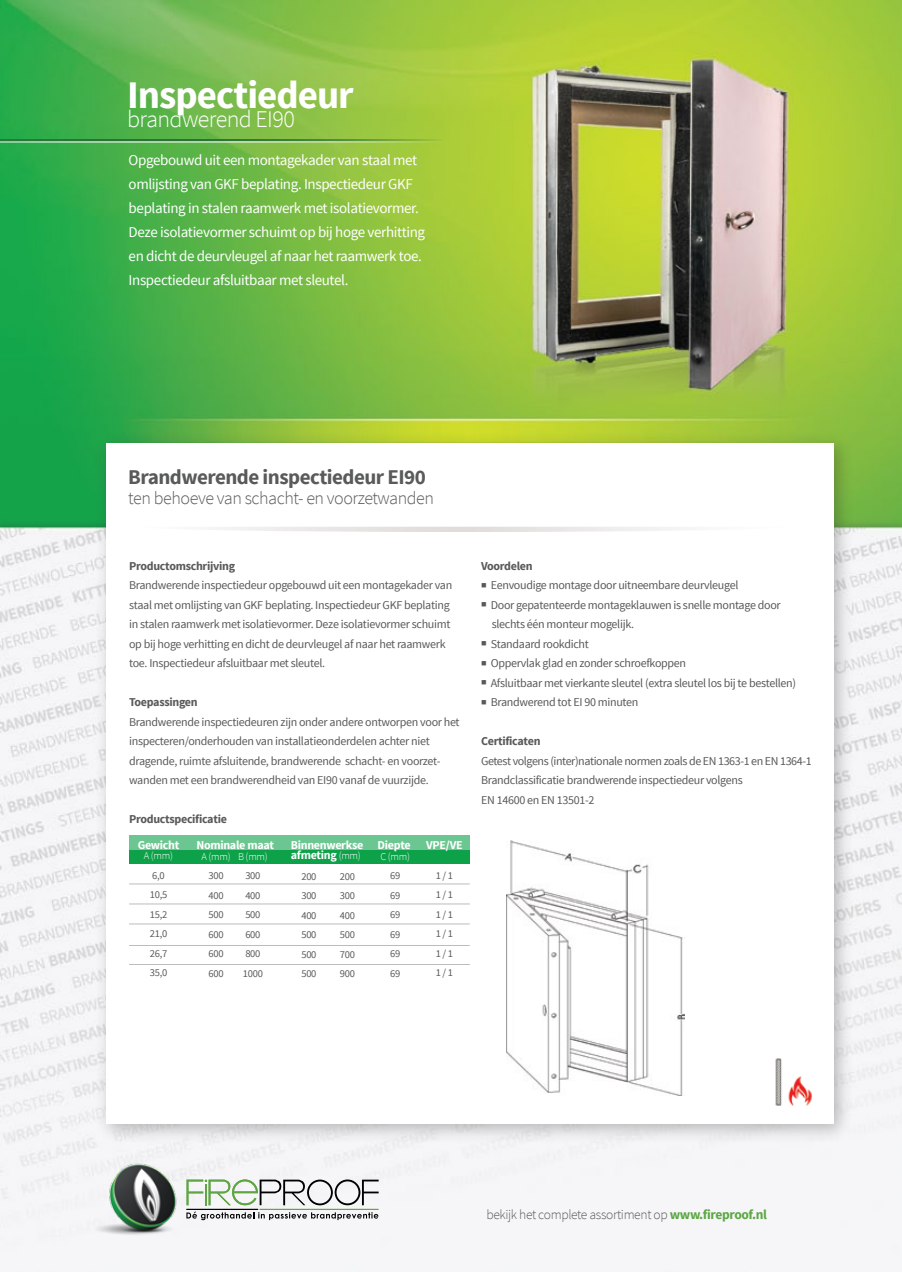
<style>
.page{position:relative;width:902px;height:1272px;background:#fff}
.page>*{position:absolute;margin:0;border:0;box-sizing:border-box;transform-origin:0 0}
.t1{font:700 39px "Source Sans Pro";letter-spacing:-.025em;color:#fff}
.t2{font:300 24px "Source Sans Pro";letter-spacing:-.025em;color:#fff}
.t3{font:700 21px "Source Sans Pro";letter-spacing:-.025em;color:#595a5a}
.t4{font:300 18px "Source Sans Pro";letter-spacing:-.025em;color:#595a5a}
.t5{font:15px/24px "Source Sans Pro";letter-spacing:-.025em;color:#fff}
.t6{font:300 13.5px "Source Sans Pro";letter-spacing:-.025em;color:#595959}
.t7{font:12px/19.5px "Source Sans Pro";letter-spacing:-.025em;color:#595a5a}
.t8{font:12px/19.5px "Source Sans Pro";letter-spacing:-.025em;color:#595959}
.t9{font:700 12px/10.5px "Source Sans Pro";letter-spacing:-.025em;color:#fff}
.t10{font:700 12px "Source Sans Pro";letter-spacing:-.025em;color:#595959}
.t11{font:700 12px "Source Sans Pro";letter-spacing:-.025em;color:#595a5a}
.t12{font:10.5px/19.5px "Source Sans Pro";letter-spacing:-.025em;color:#595a5a;text-align:justify}
.t13{font:300 10.5px "Source Sans Pro";letter-spacing:-.025em;color:#fff}
.s1{font-weight:300;font-size:10.5px}
.s2{font-weight:700;color:#5ca745}
</style>
<div class="page">
<img style="left:0;top:0;width:901px;height:1271px">
<img style="left:88px;top:1159px;width:95px;height:84px">
<svg style="left:186px;top:1179px;width:192px;height:41px"></svg>
<img style="left:90px;top:427px;width:768px;height:721px">
<div style="left:106px;top:442px;width:727px;height:681px;background:#fff"></div>
<svg style="left:212px;top:527px;width:471px;height:5px"></svg>
<svg style="left:0;top:140px;width:442px;height:1px"></svg>
<svg style="left:0;top:141px;width:442px;height:1px"></svg>
<div style="left:129px;top:835px;width:341px;height:28px;background:#0da24a"></div>
<div style="left:129px;top:835px;width:341px;height:14px;background:#6cc691"></div>
<hr style="left:129px;top:883px;width:341px;height:1px;background:#bcbcbc">
<hr style="left:129px;top:903px;width:341px;height:1px;background:#bcbcbc">
<hr style="left:129px;top:923px;width:341px;height:1px;background:#bcbcbc">
<hr style="left:129px;top:945px;width:341px;height:1px;background:#bcbcbc">
<hr style="left:129px;top:964px;width:341px;height:1px;background:#bcbcbc">
<img style="left:506px;top:840px;width:178px;height:255px">
<img style="left:775px;top:1058px;width:38px;height:48px">
<h1 class="t1" style="left:127px;top:70px;width:228px">Inspectiedeur</h1>
<h2 class="t2" style="left:127px;top:105px;width:169px">brandwerend EI90</h2>
<p class="t5" style="left:129px;top:148px;width:298px">Opgebouwd uit een montagekader van staal met omlijsting van GKF beplating. Inspectiedeur GKF beplating in stalen raamwerk met isolatievormer.<br>Deze isolatievormer schuimt op bij hoge verhitting en dicht de deurvleugel af naar het raamwerk toe.<br>Inspectiedeur afsluitbaar met sleutel.</p>
<h3 class="t3" style="left:128px;top:464px;width:299px">Brandwerende inspectiedeur EI90</h3>
<h3 class="t4" style="left:128px;top:487px;width:307px">ten behoeve van schacht- en voorzetwanden</h3>
<p class="t11" style="left:129px;top:558px;width:107px">Productomschrijving</p>
<p class="t7" style="left:129px;top:575px;width:324px">Brandwerende inspectiedeur opgebouwd uit een montagekader van staal met omlijsting van GKF beplating. Inspectiedeur GKF beplating in stalen raamwerk met isolatievormer. Deze isolatievormer schuimt op bij hoge verhitting en dicht de deurvleugel af naar het raamwerk toe. Inspectiedeur afsluitbaar met sleutel.</p>
<p class="t11" style="left:129px;top:694px;width:70px">Toepassingen</p>
<p class="t7" style="left:129px;top:712px;width:332px">Brandwerende inspectiedeuren zijn onder andere ontworpen voor het inspecteren/onderhouden van installatieonderdelen achter niet dragende, ruimte afsluitende, brandwerende schacht- en voorzet&shy;wanden met een brandwerendheid van EI90 vanaf de vuurzijde.</p>
<p class="t10" style="left:129px;top:811px;width:99px">Productspecificatie</p>
<p class="t9" style="left:138px;top:840px;width:43px">Gewicht</p>
<p class="t13" style="left:144px;top:849px;width:31px">A (mm)</p>
<p class="t12" style="left:150px;top:865px;width:19px;text-align:left">6,0<br>10,5<br>15,2<br>21,0<br>26,7<br>35,0</p>
<p class="t9" style="left:196px;top:840px;width:79px">Nominale maat</p>
<p class="t13" style="left:238px;top:849px;width:31px">B (mm)</p>
<p class="t12" style="left:243px;top:866px;width:22px;text-align:left">300<br>400<br>500<br>600<br>800<br>1000</p>
<p class="t12" style="left:340px;top:866px;width:17px">200<br>300<br>400<br>500<br>700<br>900</p>
<p class="t9" style="left:291px;top:840px;width:74px">Binnenwerkse afmeting <span class="s1">(mm)</span></p>
<p class="t13" style="left:201px;top:849px;width:31px">A (mm)</p>
<p class="t12" style="left:208px;top:866px;width:17px">300<br>400<br>500<br>600<br>600<br>600</p>
<p class="t12" style="left:301px;top:866px;width:17px">200<br>300<br>400<br>500<br>500<br>500</p>
<p class="t9" style="left:377px;top:840px;width:35px">Diepte</p>
<p class="t13" style="left:380px;top:850px;width:31px">C (mm)</p>
<p class="t12" style="left:390px;top:866px;width:12px">69<br>69<br>69<br>69<br>69<br>69</p>
<p class="t9" style="left:426px;top:840px;width:38px">VPE/VE</p>
<p class="t12" style="left:436px;top:865px;width:19px">1 / 1<br>1 / 1<br>1 / 1<br>1 / 1<br>1 / 1<br>1 / 1</p>
<p class="t10" style="left:481px;top:558px;width:53px">Voordelen</p>
<p class="t8" style="left:481px;top:575px;width:259px">■ Eenvoudige montage door uitneembare deurvleugel</p>
<p class="t8" style="left:491px;top:595px;width:290px;text-indent:-11px">■ Door gepatenteerde montageklauwen is snelle montage door slechts één monteur mogelijk.</p>
<p class="t8" style="left:481px;top:634px;width:109px">■ Standaard rookdicht</p>
<p class="t8" style="left:481px;top:653px;width:206px">■ Oppervlak glad en zonder schroefkoppen</p>
<p class="t8" style="left:481px;top:673px;width:316px">■ Afsluitbaar met vierkante sleutel (extra sleutel los bij te bestellen)</p>
<p class="t8" style="left:481px;top:692px;width:159px">■ Brandwerend tot EI 90 minuten</p>
<p class="t10" style="left:481px;top:733px;width:61px">Certificaten</p>
<p class="t8" style="left:481px;top:751px;width:332px">Getest volgens (inter)nationale normen zoals de EN 1363-1 en EN 1364-1<br>Brandclassificatie brandwerende inspectiedeur volgens<br>EN 14600 en EN 13501-2</p>
<p class="t6" style="left:486px;top:1205px;width:282px">bekijk het complete assortiment op <span class="s2">www.fireproof.nl</span></p>
</div>
